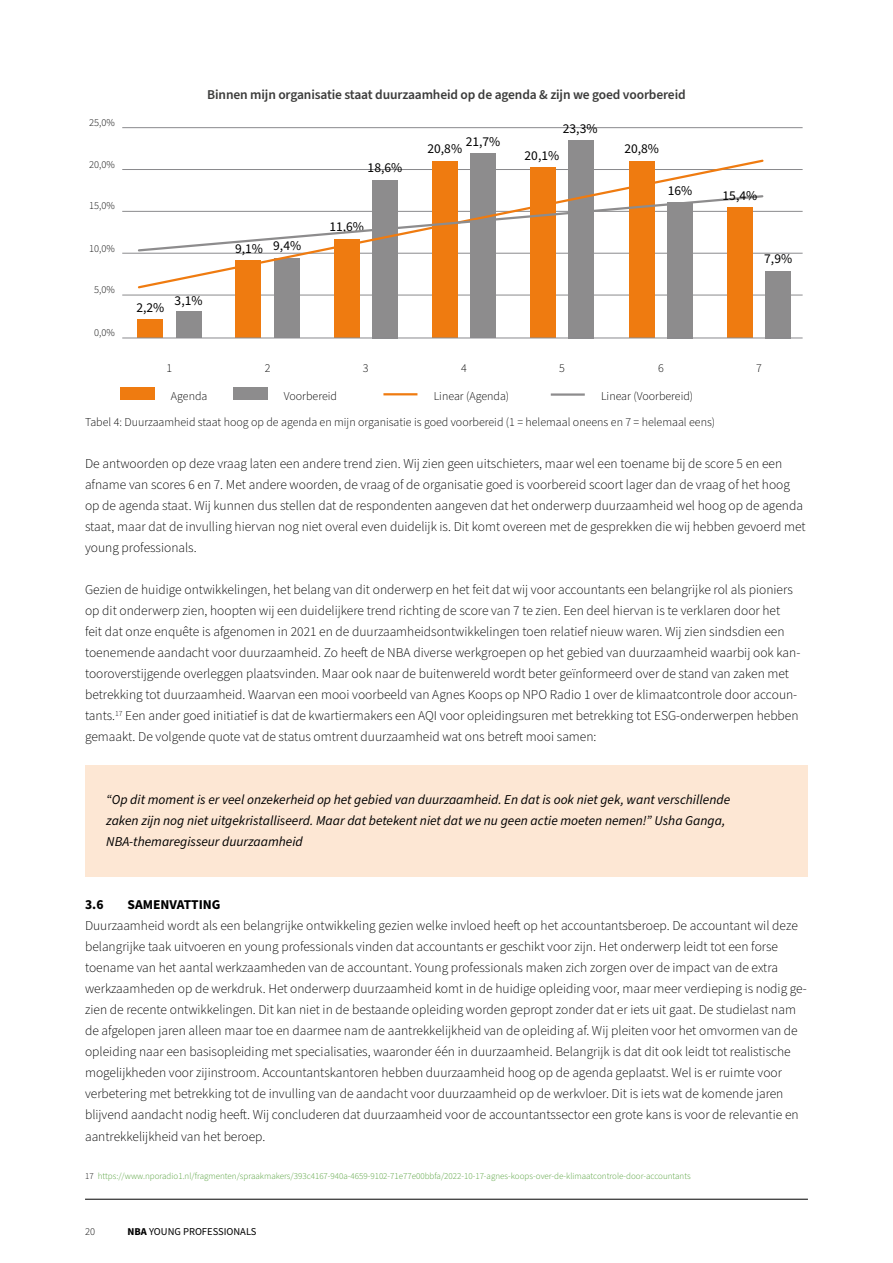
<style>
.page{position:relative;width:893px;height:1263px;background:#fff}
.page>*{position:absolute;margin:0;border:0;box-sizing:border-box;transform-origin:0 0}
.t1{font:300 13.5px/21px "Source Sans Pro";color:#000}
.t2{font:italic 13.5px/21px "Source Sans Pro";color:#000}
.t3{font:600 13.5px "Source Sans Pro";letter-spacing:-.01em;color:#3c3c3b}
.t4{font:13.5px "Source Sans Pro";color:#000}
.t5{font:700 13.5px "Source Sans Pro";color:#000}
.t6{font:300 12px "Source Sans Pro";color:#000}
.t7{font:300 10.5px "Source Sans Pro";color:#000}
.t8{font:10.5px "Source Sans Pro";color:#000}
.t9{font:300 9px "Source Sans Pro";color:#4e9d34}
.s1{color:#000}
.s2{font-weight:700}
</style>
<div class="page">
<hr style="left:85px;top:1199px;width:723px;height:1px;background:#000">
<div style="left:85px;top:765px;width:723px;height:28px;background:#fde7d4"></div>
<div style="left:85px;top:786px;width:723px;height:28px;background:#fde7d4"></div>
<div style="left:85px;top:807px;width:723px;height:28px;background:#fde7d4"></div>
<div style="left:85px;top:828px;width:723px;height:28px;background:#fde7d4"></div>
<div style="left:85px;top:849px;width:723px;height:28px;background:#fde7d4"></div>
<hr style="left:122px;top:295px;width:681px;height:1px;background:#8a8a8d">
<hr style="left:122px;top:253px;width:681px;height:1px;background:#8a8a8d">
<hr style="left:122px;top:211px;width:681px;height:1px;background:#8a8a8d">
<hr style="left:122px;top:169px;width:681px;height:1px;background:#8a8a8d">
<hr style="left:122px;top:127px;width:681px;height:1px;background:#8a8a8d">
<div style="left:176px;top:312px;width:25px;height:26px;background:#8d8c8d"></div>
<div style="left:138px;top:319px;width:25px;height:19px;background:#ef7b10"></div>
<div style="left:274px;top:258px;width:25px;height:80px;background:#8d8c8d"></div>
<div style="left:236px;top:261px;width:25px;height:77px;background:#ef7b10"></div>
<div style="left:372px;top:180px;width:26px;height:158px;background:#8d8c8d"></div>
<div style="left:334px;top:239px;width:25px;height:99px;background:#ef7b10"></div>
<div style="left:470px;top:154px;width:26px;height:184px;background:#8d8c8d"></div>
<div style="left:432px;top:161px;width:26px;height:177px;background:#ef7b10"></div>
<div style="left:568px;top:140px;width:26px;height:198px;background:#8d8c8d"></div>
<div style="left:530px;top:167px;width:26px;height:171px;background:#ef7b10"></div>
<div style="left:667px;top:202px;width:26px;height:136px;background:#8d8c8d"></div>
<div style="left:629px;top:161px;width:25px;height:177px;background:#ef7b10"></div>
<div style="left:765px;top:271px;width:26px;height:67px;background:#8d8c8d"></div>
<div style="left:727px;top:207px;width:26px;height:131px;background:#ef7b10"></div>
<svg style="left:136px;top:159px;width:629px;height:131px"></svg>
<svg style="left:137px;top:194px;width:628px;height:59px"></svg>
<div style="left:121px;top:387px;width:34px;height:13px;background:#ef7b10"></div>
<div style="left:233px;top:387px;width:35px;height:13px;background:#8d8c8d"></div>
<hr style="left:383px;top:393px;width:34px;height:2px;background:#ef7b10">
<hr style="left:551px;top:393px;width:34px;height:3px;background:#8d8c8d">
<hr style="left:122px;top:338px;width:681px;height:1px;background:#8a8a8d">
<p class="t7" style="left:89px;top:115px;width:27px">25,0%</p>
<p class="t7" style="left:89px;top:157px;width:27px">20,0%</p>
<p class="t7" style="left:89px;top:199px;width:27px">15,0%</p>
<p class="t7" style="left:89px;top:241px;width:27px">10,0%</p>
<p class="t7" style="left:94px;top:283px;width:22px">5,0%</p>
<p class="t7" style="left:94px;top:326px;width:22px">0,0%</p>
<p class="t3" style="left:207px;top:85px;width:480px">Binnen mijn organisatie staat duurzaamheid op de agenda &amp; zijn we goed voorbereid</p>
<p class="t4" style="left:136px;top:298px;width:29px">2,2%</p>
<p class="t4" style="left:175px;top:291px;width:29px">3,1%</p>
<p class="t4" style="left:235px;top:240px;width:29px">9,1%</p>
<p class="t4" style="left:273px;top:236px;width:29px">9,4%</p>
<p class="t4" style="left:368px;top:159px;width:36px">18,6%</p>
<p class="t4" style="left:329px;top:218px;width:36px">11,6%</p>
<p class="t4" style="left:563px;top:119px;width:36px">23,3%</p>
<p class="t4" style="left:466px;top:132px;width:36px">21,7%</p>
<p class="t4" style="left:427px;top:140px;width:36px">20,8%</p>
<p class="t4" style="left:624px;top:140px;width:36px">20,8%</p>
<p class="t4" style="left:525px;top:146px;width:36px">20,1%</p>
<p class="t4" style="left:668px;top:181px;width:26px">16%</p>
<p class="t4" style="left:723px;top:187px;width:36px">15,4%</p>
<p class="t4" style="left:764px;top:250px;width:29px">7,9%</p>
<p class="t6" style="left:167px;top:360px;width:7px">1</p>
<p class="t6" style="left:265px;top:360px;width:7px">2</p>
<p class="t6" style="left:363px;top:360px;width:7px">3</p>
<p class="t6" style="left:461px;top:360px;width:7px">4</p>
<p class="t6" style="left:559px;top:360px;width:7px">5</p>
<p class="t6" style="left:658px;top:360px;width:7px">6</p>
<p class="t6" style="left:756px;top:360px;width:7px">7</p>
<p class="t6" style="left:171px;top:388px;width:38px">Agenda</p>
<p class="t6" style="left:284px;top:388px;width:55px">Voorbereid</p>
<p class="t6" style="left:434px;top:388px;width:77px">Linear (Agenda)</p>
<p class="t6" style="left:601px;top:388px;width:94px">Linear (Voorbereid)</p>
<p class="t6" style="left:85px;top:414px;width:632px">Tabel 4: Duurzaamheid staat hoog op de agenda en mijn organisatie is goed voorbereid (1 = helemaal oneens en 7 = helemaal eens)</p>
<p class="t1" style="left:85px;top:454px;width:722px">De antwoorden op deze vraag laten een andere trend zien. Wij zien geen uitschieters, maar wel een toename bij de score 5 en een afname van scores 6 en 7. Met andere woorden, de vraag of de organisatie goed is voorbereid scoort lager dan de vraag of het hoog op de agenda staat. Wij kunnen dus stellen dat de respondenten aangeven dat het onderwerp duurzaamheid wel hoog op de agenda staat, maar dat de invulling hiervan nog niet overal even duidelijk is. Dit komt overeen met de gesprekken die wij hebben gevoerd met young professionals.</p>
<p class="t1" style="left:85px;top:580px;width:717px">Gezien de huidige ontwikkelingen, het belang van dit onderwerp en het feit dat wij voor accountants een belangrijke rol als pioniers op dit onderwerp zien, hoopten wij een duidelijkere trend richting de score van 7 te zien. Een deel hiervan is te verklaren door het feit dat onze enquête is afgenomen in 2021 en de duurzaamheidsontwikkelingen toen relatief nieuw waren. Wij zien sindsdien een toenemende aandacht voor duurzaamheid. Zo heeft de NBA diverse werkgroepen op het gebied van duurzaamheid waarbij ook kan&shy;tooroverstijgende overleggen plaatsvinden. Maar ook naar de buitenwereld wordt beter geïnformeerd over de stand van zaken met betrekking tot duurzaamheid. Waarvan een mooi voorbeeld van Agnes Koops op NPO Radio 1 over de klimaatcontrole door accoun&shy;tants.<sup>17</sup> Een ander goed initiatief is dat de kwartiermakers een AQI voor opleidingsuren met betrekking tot ESG-onderwerpen hebben gemaakt. De volgende quote vat de status omtrent duurzaamheid wat ons betreft mooi samen:</p>
<p class="t2" style="left:106px;top:790px;width:625px">“Op dit moment is er veel onzekerheid op het gebied van duurzaamheid. En dat is ook niet gek, want verschillende zaken zijn nog niet uitgekristalliseerd. Maar dat betekent niet dat we nu geen actie moeten nemen!” Usha Ganga,<br>NBA-themaregisseur duurzaamheid</p>
<p class="t5" style="left:85px;top:896px;width:20px">3.6</p>
<p class="t5" style="left:128px;top:896px;width:95px">SAMENVATTING</p>
<p class="t1" style="left:85px;top:916px;width:723px">Duurzaamheid wordt als een belangrijke ontwikkeling gezien welke invloed heeft op het accountantsberoep. De accountant wil deze belangrijke taak uitvoeren en young professionals vinden dat accountants er geschikt voor zijn. Het onderwerp leidt tot een forse toename van het aantal werkzaamheden van de accountant. Young professionals maken zich zorgen over de impact van de extra werkzaamheden op de werkdruk. Het onderwerp duurzaamheid komt in de huidige opleiding voor, maar meer verdieping is nodig ge&shy;zien de recente ontwikkelingen. Dit kan niet in de bestaande opleiding worden gepropt zonder dat er iets uit gaat. De studielast nam de afgelopen jaren alleen maar toe en daarmee nam de aantrekkelijkheid van de opleiding af. Wij pleiten voor het omvormen van de opleiding naar een basisopleiding met specialisaties, waaronder één in duurzaamheid. Belangrijk is dat dit ook leidt tot realistische mogelijkheden voor zijinstroom. Accountantskantoren hebben duurzaamheid hoog op de agenda geplaatst. Wel is er ruimte voor verbetering met betrekking tot de invulling van de aandacht voor duurzaamheid op de werkvloer. Dit is iets wat de komende jaren blijvend aandacht nodig heeft. Wij concluderen dat duurzaamheid voor de accountantssector een grote kans is voor de relevantie en aantrekkelijkheid van het beroep.</p>
<p class="t9" style="left:85px;top:1170px;width:607px"><span class="s1">17</span> https://www.nporadio1.nl/fragmenten/spraakmakers/393c4167-940a-4659-9102-71e77e00bbfa/2022-10-17-agnes-koops-over-de-klimaatcontrole-door-accountants</p>
<p class="t7" style="left:85px;top:1225px;width:12px">20</p>
<p class="t8" style="left:128px;top:1225px;width:130px"><span class="s2">NBA</span> YOUNG PROFESSIONALS</p>
</div>
